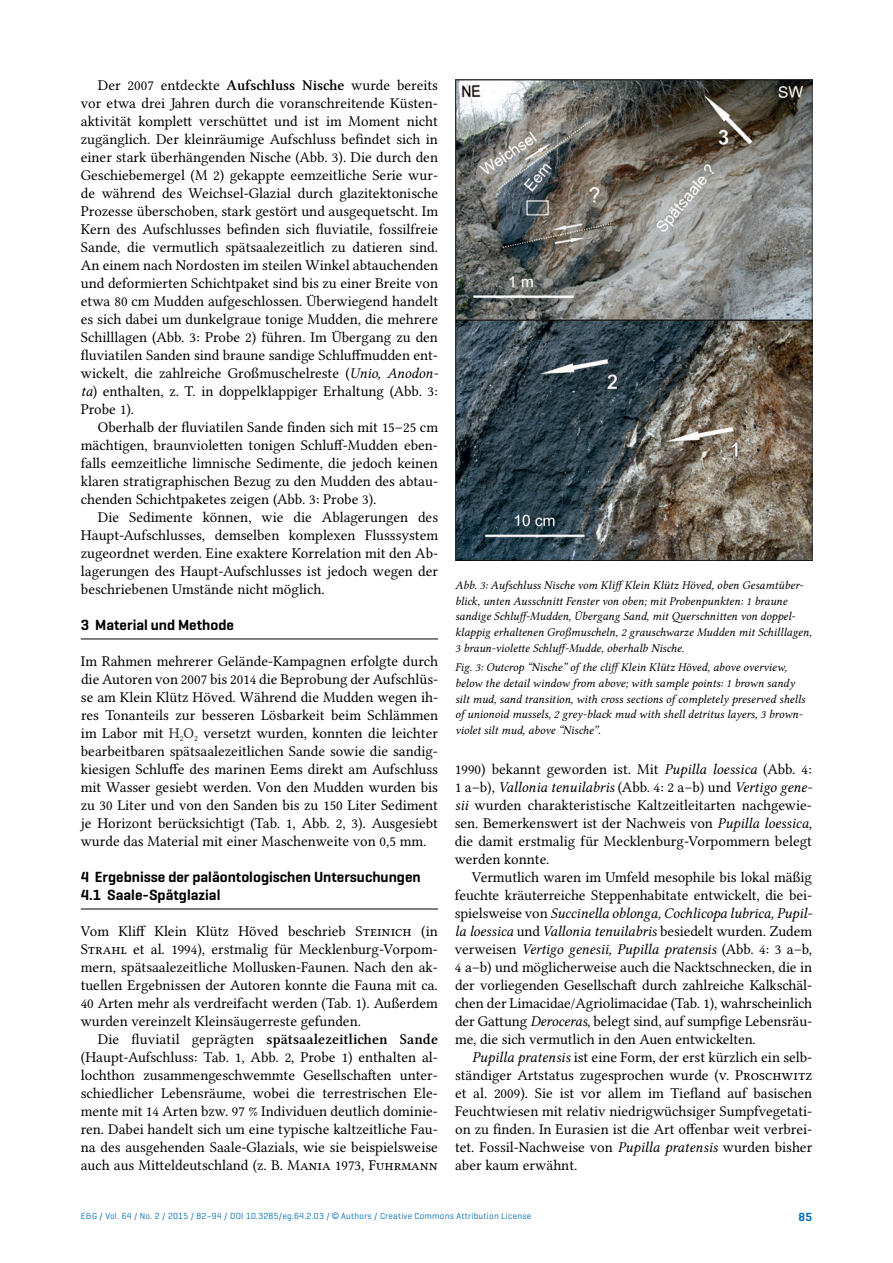
<style>
.page{position:relative;width:893px;height:1263px;background:#fff}
.page>*{position:absolute;margin:0;border:0;box-sizing:border-box;transform-origin:0 0}
.t1{font:15px/18px "Lin Libertine O";color:#000;text-align:justify}
.t2{font:15px/18px "Lin Libertine OI";letter-spacing:-.005em;color:#000;text-align:justify}
.t3{font:600 15px/18px "Geogrotesque";color:#000}
.t4{font:15px "Lin Libertine OB";letter-spacing:.01em;color:#000}
.t5{font:12px/15.6px "Lin Libertine OI";color:#000}
.t6{font:600 12px "Geogrotesque";color:#006eb6}
.t7{font:9px "Geogrotesque";letter-spacing:.025em;color:#006eb6}
.s1{font-family:"Lin Libertine OB"}
.s2{font-family:"Lin Libertine OI"}
.s3{color:#252525}
.s4{font-family:"Lin Libertine O"}
.s5{font-family:"Arial"}
</style>
<div class="page">
<hr style="left:81px;top:639px;width:357px;height:1px;background:#000">
<hr style="left:81px;top:909px;width:357px;height:1px;background:#000">
<img style="left:455px;top:79px;width:357px;height:481px">
<p class="t1" style="left:81px;top:76px;width:359px;text-indent:17px">Der 2007 entdeckte <span class="s1">Aufschluss Nische</span> wurde bereits vor etwa drei Jahren durch die voranschreitende Küsten&shy;aktivität komplett verschüttet und ist im Moment nicht zugänglich. Der kleinräumige Aufschluss befindet sich in einer stark überhängenden Nische (Abb. 3). Die durch den Geschiebemergel (M 2) gekappte eemzeitliche Serie wur&shy;de während des Weichsel-Glazial durch glazitektonische Prozesse überschoben, stark gestört und ausgequetscht. Im Kern des Aufschlusses befinden sich fluviatile, fossilfreie Sande, die vermutlich spätsaalezeitlich zu datieren sind.<br>An einem nach Nordosten im steilen Winkel abtauchenden und deformierten Schichtpaket sind bis zu einer Breite von etwa 80 cm Mudden aufgeschlossen. Überwiegend handelt es sich dabei um dunkelgraue tonige Mudden, die mehrere Schilllagen (Abb. 3: Probe 2) führen. Im Übergang zu den fluviatilen Sanden sind braune sandige Schluffmudden ent&shy;wickelt, die zahlreiche Großmuschelreste (<span class="s2">Unio, Anodon&shy;ta</span>) enthalten, z. T. in doppelklappiger Erhaltung (Abb. 3:<br>Probe 1).</p>
<p class="t1" style="left:81px;top:418px;width:359px;text-indent:17px">Oberhalb der fluviatilen Sande finden sich mit 15–25 cm mächtigen, braunvioletten tonigen Schluff-Mudden eben&shy;falls eemzeitliche limnische Sedimente, die jedoch keinen klaren stratigraphischen Bezug zu den Mudden des abtau&shy;chenden Schichtpaketes zeigen (Abb. 3: Probe 3).</p>
<p class="t1" style="left:81px;top:508px;width:359px;text-indent:17px">Die Sedimente können, wie die Ablagerungen des Haupt-Aufschlusses, demselben komplexen Flusssystem zugeordnet werden. Eine exaktere Korrelation mit den Ab&shy;lagerungen des Haupt-Aufschlusses ist jedoch wegen der beschriebenen Umstände nicht möglich.</p>
<p class="t3" style="left:81px;top:616px;width:154px">3 Material und Methode</p>
<p class="t1" style="left:81px;top:652px;width:359px">Im Rahmen mehrerer Gelände-Kampagnen erfolgte durch die Autoren von 2007 bis 2014 die Beprobung der Aufschlüs&shy;se am Klein Klütz Höved. Während die Mudden wegen ih&shy;res Tonanteils zur besseren Lösbarkeit beim Schlämmen im Labor mit <span class="s3">H</span><sub>2</sub><span class="s3">O</span><sub>2</sub> versetzt wurden, konnten die leichter bearbeitbaren spätsaalezeitlichen Sande sowie die sandig&shy;kiesigen Schluffe des marinen Eems direkt am Aufschluss mit Wasser gesiebt werden. Von den Mudden wurden bis zu 30 Liter und von den Sanden bis zu 150 Liter Sediment je Horizont berücksichtigt (Tab. 1, Abb. 2, 3). Ausgesiebt wurde das Material mit einer Maschenweite von 0,5 mm.</p>
<p class="t3" style="left:81px;top:868px;width:341px">4 Ergebnisse der paläontologischen Untersuchungen<br>4.1 Saale-Spätglazial</p>
<p class="t1" style="left:81px;top:922px;width:359px">Vom Kliff Klein Klütz Höved beschrieb Steinich (in Strahl et al. 1994), erstmalig für Mecklenburg-Vorpom&shy;mern, spätsaalezeitliche Mollusken-Faunen. Nach den ak&shy;tuellen Ergebnissen der Autoren konnte die Fauna mit ca.<br>40 Arten mehr als verdreifacht werden (Tab. 1). Außerdem wurden vereinzelt Kleinsäugerreste gefunden.</p>
<p class="t4" style="left:98px;top:1030px;width:342px"><span class="s4">Die fluviatil geprägten</span> spätsaalezeitlichen Sande</p>
<p class="t1" style="left:81px;top:1048px;width:359px">(Haupt-Aufschluss: Tab. 1, Abb. 2, Probe 1) enthalten al&shy;lochthon zusammengeschwemmte Gesellschaften unter&shy;schiedlicher Lebensräume, wobei die terrestrischen Ele&shy;mente mit 14 Arten bzw. 97 % Individuen deutlich dominie&shy;ren. Dabei handelt sich um eine typische kaltzeitliche Fau&shy;na des ausgehenden Saale-Glazials, wie sie beispielsweise auch aus Mitteldeutschland (z. B. Mania 1973, Fuhrmann</p>
<p class="t5" style="left:455px;top:578px;width:358px">Abb. 3: Aufschluss Nische vom Kliff Klein Klütz Höved, oben Gesamtüber&shy;blick, unten Ausschnitt Fenster von oben; mit Probenpunkten: 1 braune sandige Schluff-Mudden, Übergang Sand, mit Querschnitten von doppel&shy;klappig erhaltenen Großmuscheln, 2 grauschwarze Mudden mit Schilllagen, 3 braun-violette Schluff-Mudde, oberhalb Nische.</p>
<p class="t5" style="left:455px;top:660px;width:352px">Fig. 3: Outcrop “Nische” of the cliff Klein Klütz Höved, above overview, below the detail window from above; with sample points: 1 brown sandy silt mud, sand transition, with cross sections of completely preserved shells of unionoid mussels, 2 grey-black mud with shell detritus layers, 3 brown&shy;violet silt mud, above “Nische”.</p>
<p class="t1" style="left:455px;top:760px;width:359px">1990) bekannt geworden ist. Mit <span class="s2">Pupilla loessica</span> (Abb. 4:</p>
<p class="t2" style="left:455px;top:779px;width:359px"><span class="s4">1 a–b),</span> Vallonia tenuilabris <span class="s4">(Abb. 4: 2 a–b) und</span> Vertigo gene-</p>
<p class="t1" style="left:455px;top:796px;width:359px"><span class="s2">sii</span> wurden charakteristische Kaltzeitleitarten nachgewie&shy;sen. Bemerkenswert ist der Nachweis von <span class="s2">Pupilla loessica, </span>die damit erstmalig für Mecklenburg-Vorpommern belegt werden konnte.</p>
<p class="t1" style="left:455px;top:868px;width:359px;text-align:right">Vermutlich waren im Umfeld mesophile bis lokal mäßig feuchte kräuterreiche Steppenhabitate entwickelt, die bei-</p>
<p class="t2" style="left:455px;top:905px;width:359px"><span class="s4">spielsweise von</span> Succinella oblonga, Cochlicopa lubrica, Pupil&shy;la loessica <span class="s4">und</span> Vallonia tenuilabris <span class="s4">besiedelt wurden. Zudem verweisen</span> Vertigo genesii, Pupilla pratensis <span class="s4">(Abb. 4: 3 a–b,</span></p>
<p class="t1" style="left:455px;top:958px;width:359px">4 a–b) und möglicherweise auch die Nacktschnecken, die in der vorliegenden Gesellschaft durch zahlreiche Kalkschäl&shy;chen der Limacidae/Agriolimacidae (Tab. 1), wahrscheinlich der Gattung <span class="s2">Deroceras</span>, belegt sind, auf sumpfige Lebensräu&shy;me, die sich vermutlich in den Auen entwickelten.</p>
<p class="t1" style="left:455px;top:1048px;width:359px;text-indent:17px"><span class="s2">Pupilla pratensis</span> ist eine Form, der erst kürzlich ein selb&shy;ständiger Artstatus zugesprochen wurde (v. Proschwitz et al. 2009). Sie ist vor allem im Tiefland auf basischen Feuchtwiesen mit relativ niedrigwüchsiger Sumpfvegetati&shy;on zu finden. In Eurasien ist die Art offenbar weit verbrei&shy;tet. Fossil-Nachweise von <span class="s2">Pupilla pratensis</span> wurden bisher aber kaum erwähnt.</p>
<p class="t7" style="left:81px;top:1210px;width:452px">E&amp;G / Vol. 64 / No. 2 / 2015 / 82–94 / DOI 10.3285/eg.64.2.03 / <span class="s5">©</span> Authors / Creative Commons Attribution License</p>
<p class="t6" style="left:798px;top:1209px;width:15px">85</p>
</div>
